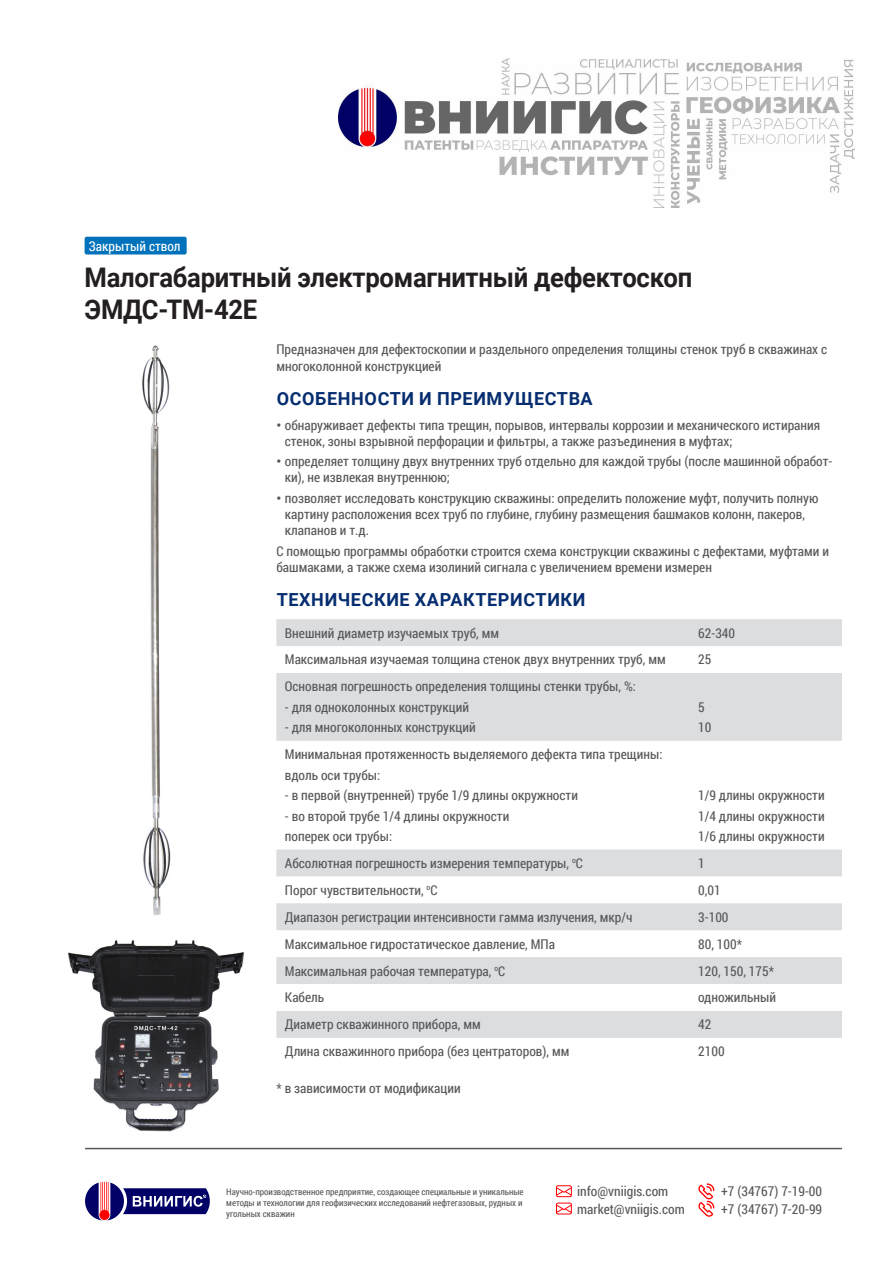
<style>
.page{position:relative;width:893px;height:1263px;background:#fff}
.page>*{position:absolute;margin:0;border:0;box-sizing:border-box;transform-origin:0 0}
.Заголовок{font:700 27px/32.4px "Roboto";letter-spacing:-.01em;color:#231f20;scale:.95 1}
.Подзаголовок_H3{font:700 18px "Roboto";letter-spacing:.035em;color:#052d6f}
.Paragraph{font:13.5px/16.2px "Roboto Condensed";color:#57585a}
.Закрытый_ствол{font:13.5px "Roboto Condensed";color:#fff}
.t1{font:9px/10.8px "Roboto Condensed";color:#57585a}
.s1{font-family:"Roboto";font-weight:700}
</style>
<div class="page">
<hr style="left:85px;top:1148px;width:757px;height:1px;background:#57585a">
<svg style="left:85px;top:1182px;width:125px;height:38px"></svg>
<svg style="left:556px;top:1185px;width:16px;height:29px"></svg>
<svg style="left:698px;top:1183px;width:16px;height:34px"></svg>
<img style="left:338px;top:58px;width:517px;height:149px">
<div style="left:85px;top:237px;width:102px;height:17px;background:#0072bc;border-radius:2px"></div>
<svg style="left:276px;top:619px;width:566px;height:419px"></svg>
<img style="left:142px;top:345px;width:29px;height:570px">
<img style="left:68px;top:940px;width:176px;height:192px">
<p class="Закрытый_ствол" style="left:89px;top:238px;width:93px">Закрытый ствол</p>
<p class="Заголовок" style="left:85px;top:260px;width:641px">Малогабаритный электромагнитный дефектоскоп<br>ЭМДС-ТМ-42Е</p>
<p class="Paragraph" style="left:276px;top:341px;width:552px">Предназначен для дефектоскопии и раздельного определения толщины стенок труб в скважинах с многоколонной конструкцией</p>
<p class="Подзаголовок_H3" style="left:277px;top:386px;width:317px">ОСОБЕННОСТИ И ПРЕИМУЩЕСТВА</p>
<p class="Paragraph" style="left:285px;top:417px;width:537px;text-indent:-9px"><span class="s1">•</span> обнаруживает дефекты типа трещин, порывов, интервалы коррозии и механического истирания стенок, зоны взрывной перфорации и фильтры, а также разъединения в муфтах;</p>
<p class="Paragraph" style="left:285px;top:453px;width:549px;text-indent:-9px"><span class="s1">•</span> определяет толщину двух внутренних труб отдельно для каждой трубы (после машинной обработ&shy;ки), не извлекая внутреннюю;</p>
<p class="Paragraph" style="left:285px;top:490px;width:535px;text-indent:-9px"><span class="s1">•</span> позволяет исследовать конструкцию скважины: определить положение муфт, получить полную картину расположения всех труб по глубине, глубину размещения башмаков колонн, пакеров, клапанов и т.д.</p>
<p class="Paragraph" style="left:276px;top:543px;width:554px">С помощью программы обработки строится схема конструкции скважины с дефектами, муфтами и башмаками, а также схема изолиний сигнала с увеличением времени измерен</p>
<p class="Подзаголовок_H3" style="left:277px;top:587px;width:310px">ТЕХНИЧЕСКИЕ ХАРАКТЕРИСТИКИ</p>
<p class="Paragraph" style="left:285px;top:625px;width:216px">Внешний диаметр изучаемых труб, мм</p>
<p class="Paragraph" style="left:698px;top:625px;width:38px">62-340</p>
<p class="Paragraph" style="left:285px;top:652px;width:382px">Максимальная изучаемая толщина стенок двух внутренних труб, мм</p>
<p class="Paragraph" style="left:698px;top:652px;width:15px">25</p>
<p class="Paragraph" style="left:285px;top:678px;width:353px">Основная погрешность определения толщины стенки трубы, %:</p>
<p class="Paragraph" style="left:285px;top:699px;width:186px">- для одноколонных конструкций</p>
<p class="Paragraph" style="left:285px;top:719px;width:192px">- для многоколонных конструкций</p>
<p class="Paragraph" style="left:698px;top:699px;width:8px">5</p>
<p class="Paragraph" style="left:698px;top:719px;width:15px">10</p>
<p class="Paragraph" style="left:285px;top:746px;width:379px">Минимальная протяженность выделяемого дефекта типа трещины:</p>
<p class="Paragraph" style="left:285px;top:767px;width:97px">вдоль оси трубы:</p>
<p class="Paragraph" style="left:285px;top:787px;width:295px">- в первой (внутренней) трубе 1/9 длины окружности</p>
<p class="Paragraph" style="left:285px;top:808px;width:226px">- во второй трубе 1/4 длины окружности</p>
<p class="Paragraph" style="left:285px;top:828px;width:109px">поперек оси трубы:</p>
<p class="Paragraph" style="left:698px;top:787px;width:128px">1/9 длины окружности</p>
<p class="Paragraph" style="left:698px;top:808px;width:128px">1/4 длины окружности</p>
<p class="Paragraph" style="left:698px;top:828px;width:128px">1/6 длины окружности</p>
<p class="Paragraph" style="left:285px;top:855px;width:300px">Абсолютная погрешность измерения температуры, <sup>о</sup>С</p>
<p class="Paragraph" style="left:698px;top:855px;width:8px">1</p>
<p class="Paragraph" style="left:285px;top:882px;width:154px">Порог чувствительности, <sup>o</sup>С</p>
<p class="Paragraph" style="left:698px;top:882px;width:24px">0,01</p>
<p class="Paragraph" style="left:285px;top:909px;width:349px">Диапазон регистрации интенсивности гамма излучения, мкр/ч</p>
<p class="Paragraph" style="left:698px;top:909px;width:32px">3-100</p>
<p class="Paragraph" style="left:285px;top:936px;width:272px">Максимальное гидростатическое давление, МПа</p>
<p class="Paragraph" style="left:698px;top:936px;width:45px">80, 100*</p>
<p class="Paragraph" style="left:285px;top:963px;width:222px">Максимальная рабочая температура, <sup>о</sup>С</p>
<p class="Paragraph" style="left:698px;top:963px;width:77px">120, 150, 175*</p>
<p class="Paragraph" style="left:285px;top:989px;width:41px">Кабель</p>
<p class="Paragraph" style="left:698px;top:989px;width:79px">одножильный</p>
<p class="Paragraph" style="left:285px;top:1016px;width:197px">Диаметр скважинного прибора, мм</p>
<p class="Paragraph" style="left:698px;top:1016px;width:15px">42</p>
<p class="Paragraph" style="left:285px;top:1043px;width:286px">Длина скважинного прибора (без центраторов), мм</p>
<p class="Paragraph" style="left:698px;top:1043px;width:28px">2100</p>
<p class="Paragraph" style="left:276px;top:1080px;width:186px">* в зависимости от модификации</p>
<p class="t1" style="left:226px;top:1186px;width:299px">Научно-производственное предприятие, создающее специальные и уникальные методы и технологии для геофизических исследований нефтегазовых, рудных и угольных скважин</p>
<p class="Paragraph" style="left:577px;top:1183px;width:109px;line-height:17.4px">info@vniigis.com market@vniigis.com</p>
<p class="Paragraph" style="left:721px;top:1183px;width:102px;line-height:17.4px">+7 (34767) 7-19-00 +7 (34767) 7-20-99</p>
</div>
